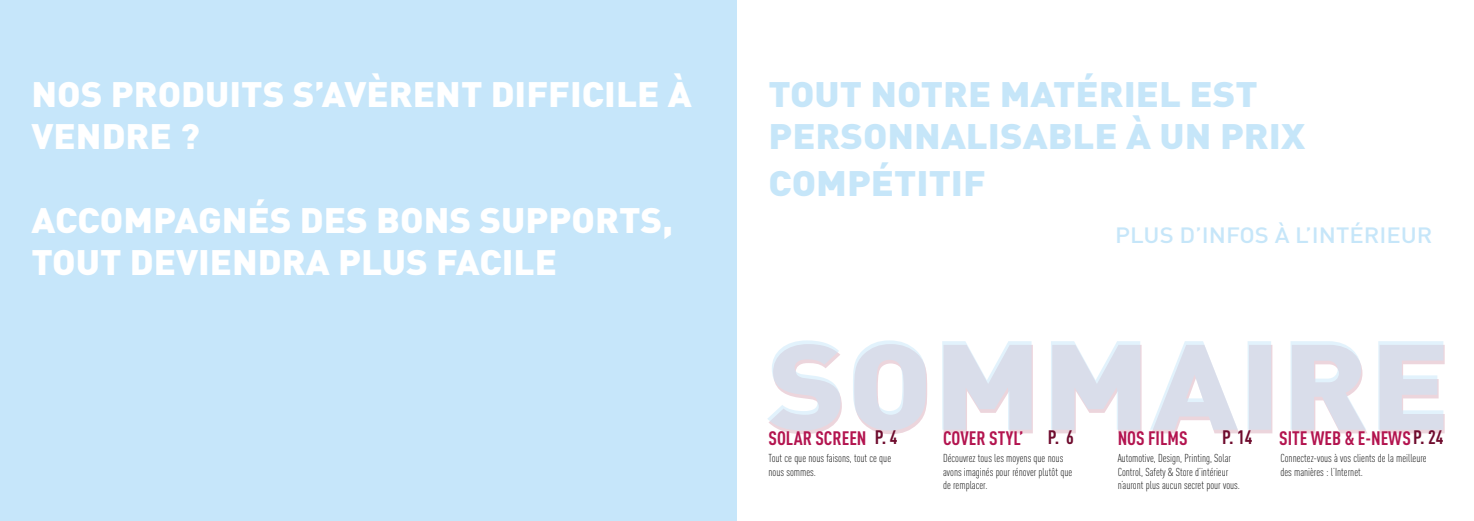
<style>
.page{position:relative;width:1474px;height:521px;background:#fff}
.page>*{position:absolute;margin:0;border:0;box-sizing:border-box;transform-origin:0 0}
.t1{font:900 35px/42px "DIN Pro";color:#fff;scale:1.05 1}
.t2{font:900 35px/42px "DIN Pro";color:#c6e6f9;scale:1.09 1}
.t3{font:500 21.88px "DIN Pro";color:#c6e6f9;scale:1.09 1}
.t4{font:700 condensed 19.25px "DIN Pro";color:#b3144f}
.t5{font:700 condensed 19.25px "DIN Pro";color:#6e0b2d}
.t6{font:300 condensed 11.38px/13.7px "DIN Pro";color:#000}
.s1{color:#6e0b2d}
</style>
<div class="page">
<svg style="left:781px;top:344px;width:663px;height:90px"></svg>
<svg style="left:767px;top:340px;width:676px;height:90px;fill:#d9ddea"></svg>
<div style="left:0;top:0;width:737px;height:521px;background:#c6e6fa"></div>
<h1 class="t1" style="left:32px;top:72px;width:630px">NOS PRODUITS S’AVÈRENT DIFFICILE À<br>VENDRE ?</h1>
<h1 class="t1" style="left:32px;top:198px;width:612px">ACCOMPAGNÉS DES BONS SUPPORTS,<br>TOUT DEVIENDRA PLUS FACILE</h1>
<h1 class="t2" style="left:768px;top:72px;width:494px">TOUT NOTRE MATÉRIEL EST<br>PERSONNALISABLE À UN PRIX</h1>
<h1 class="t2" style="left:768px;top:161px;width:201px">COMPÉTITIF</h1>
<h2 class="t3" style="left:1115px;top:221px;width:293px">PLUS D’INFOS À L’INTÉRIEUR</h2>
<h3 class="t4" style="left:768px;top:426px;width:130px">SOLAR SCREEN <span class="s1">P. 4</span></h3>
<p class="t6" style="left:768px;top:451px;width:124px">Tout ce que nous faisons, tout ce que nous sommes.</p>
<h3 class="t4" style="left:943px;top:426px;width:82px">COVER STYL’</h3>
<h3 class="t5" style="left:1047px;top:426px;width:28px">P. 6</h3>
<p class="t6" style="left:943px;top:451px;width:131px">Découvrez tous les moyens que nous avons imaginés pour rénover plutôt que de remplacer.</p>
<h3 class="t4" style="left:1117px;top:426px;width:71px">NOS FILMS</h3>
<h3 class="t5" style="left:1222px;top:426px;width:32px">P. 14</h3>
<p class="t6" style="left:1117px;top:451px;width:124px">Automotive, Design, Printing, Solar<br>Control, Safety &amp; Store d’intérieur n’auront plus aucun secret pour vous.</p>
<h3 class="t4" style="left:1279px;top:426px;width:166px">SITE WEB &amp; E-NEWS <span class="s1">P. 24</span></h3>
<p class="t6" style="left:1280px;top:451px;width:148px">Connectez-vous à vos clients de la meilleure des manières : l’Internet.</p>
</div>
